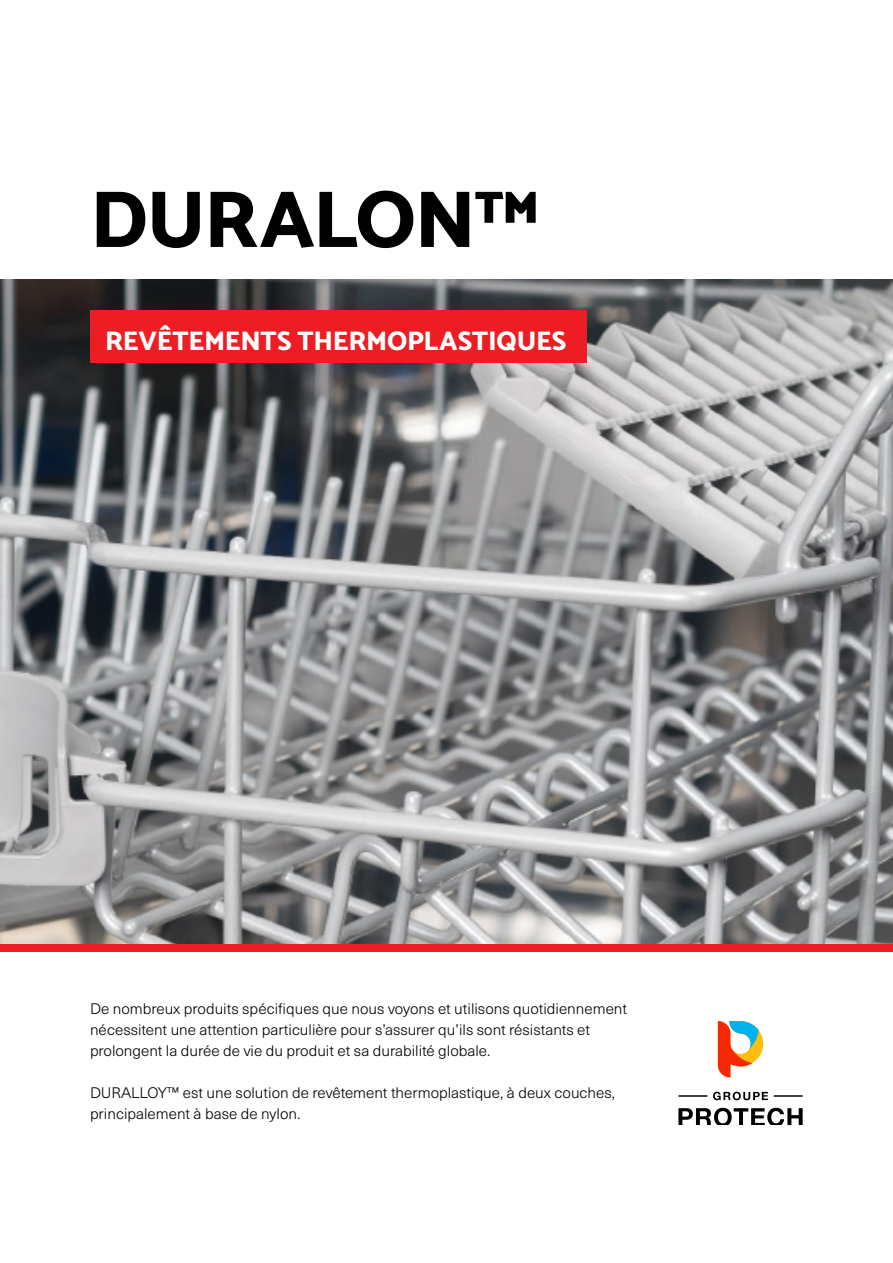
<style>
.page{position:relative;width:893px;height:1263px;background:#fff}
.page>*{position:absolute;margin:0;border:0;box-sizing:border-box;transform-origin:0 0}
.Cover__Title{font:100 81px "Catamaran";letter-spacing:-.02em;color:#000}
.t1{font:100 27px "Catamaran";letter-spacing:-.015em;color:#fff}
.Paragraph{font:300 15px/21px "Neue Haas Unica Pro";color:#000}
</style>
<div class="page">
<img style="left:0;top:279px;width:893px;height:665px">
<svg style="left:678px;top:1108px;width:125px;height:17px"></svg>
<hr style="left:678px;top:1095px;width:29px;height:2px;background:#000">
<hr style="left:774px;top:1095px;width:29px;height:2px;background:#000">
<svg style="left:713px;top:1092px;width:55px;height:8px"></svg>
<svg style="left:718px;top:1021px;width:45px;height:56px"></svg>
<div style="left:90px;top:311px;width:497px;height:52px;background:#ee1d23"></div>
<div style="left:0;top:944px;width:893px;height:8px;background:#ee1d23"></div>
<p class="Cover__Title" style="left:90px;top:158px;width:450px">DURALON™</p>
<h2 class="t1" style="left:105px;top:320px;width:463px">REVÊTEMENTS THERMOPLASTIQUES</h2>
<p class="Paragraph" style="left:90px;top:998px;width:538px">De nombreux produits spécifiques que nous voyons et utilisons quotidiennement nécessitent une attention particulière pour s’assurer qu’ils sont résistants et prolongent la durée de vie du produit et sa durabilité globale.</p>
<p class="Paragraph" style="left:90px;top:1082px;width:527px">DURALLOY™ est une solution de revêtement thermoplastique, à deux couches, principalement à base de nylon.</p>
</div>
